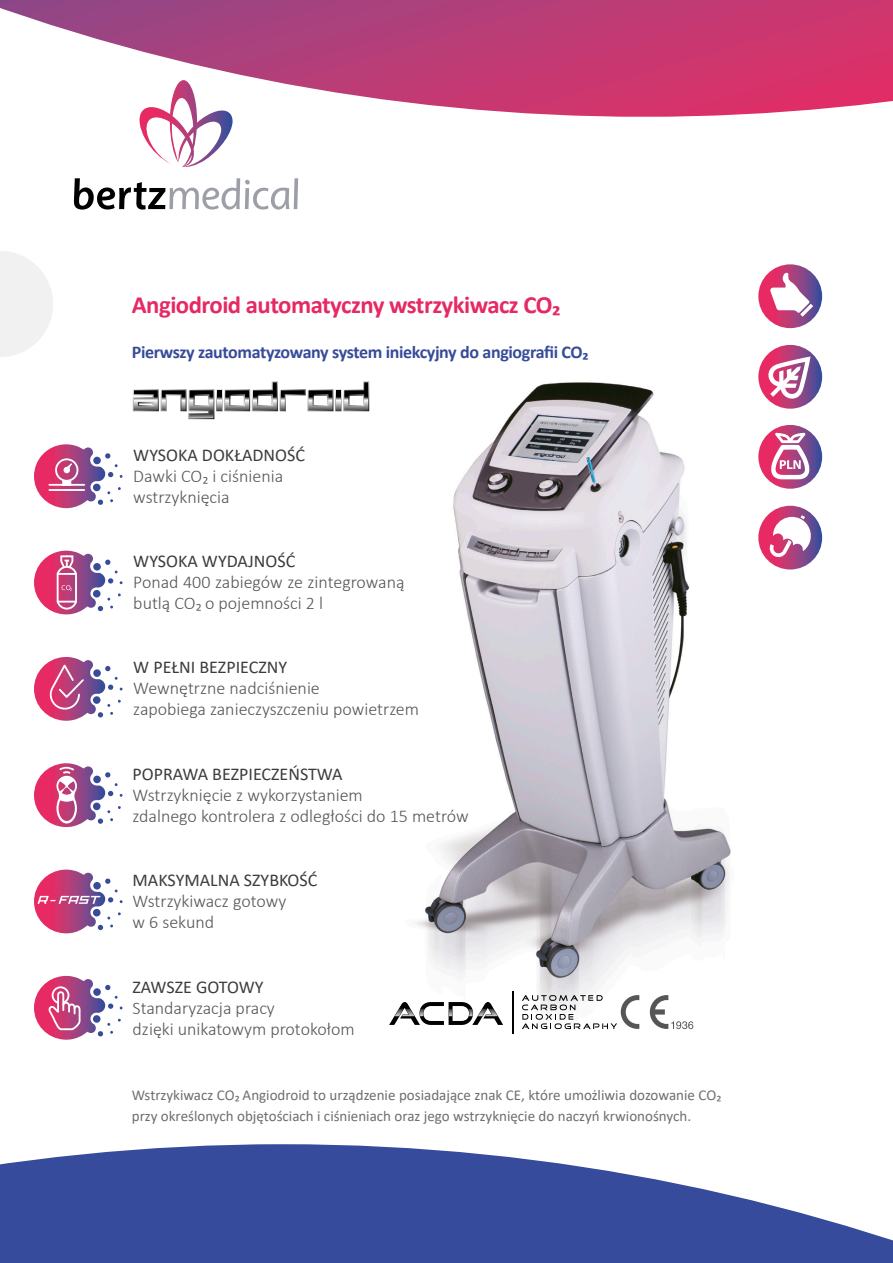
<style>
.page{position:relative;width:893px;height:1263px;background:#fff}
.page>*{position:absolute;margin:0;border:0;box-sizing:border-box;transform-origin:0 0}
.t1{font:700 24.75px "Calibri";letter-spacing:-.02em;color:#e62863}
.t2{font:300 18px/21px "Calibri";color:#565655}
.t3{font:18px "Calibri";color:#3c3c3a}
.t4{font:700 18px "Calibri";letter-spacing:-.02em;color:#364b9a}
.t5{font:15px/21px "Calibri";color:#6e6e6e}
</style>
<div class="page">
<svg style="left:590px;top:1168px;width:303px;height:95px"></svg>
<svg style="left:0;top:933px;width:590px;height:330px"></svg>
<svg style="left:0;top:0;width:893px;height:117px"></svg>
<svg style="left:0;top:251px;width:53px;height:106px"></svg>
<img style="left:360px;top:351px;width:427px;height:672px">
<svg style="left:758px;top:345px;width:64px;height:64px"></svg>
<svg style="left:766px;top:356px;width:45px;height:45px"></svg>
<svg style="left:758px;top:425px;width:64px;height:64px"></svg>
<svg style="left:771px;top:433px;width:39px;height:46px"></svg>
<svg style="left:758px;top:506px;width:64px;height:63px"></svg>
<svg style="left:768px;top:515px;width:45px;height:42px"></svg>
<svg style="left:758px;top:264px;width:64px;height:64px"></svg>
<svg style="left:770px;top:272px;width:43px;height:45px"></svg>
<svg style="left:34px;top:444px;width:89px;height:64px"></svg>
<div style="left:62px;top:480px;width:9px;height:6px;background:#fff;border:1px solid #fff"></div>
<hr style="left:49px;top:484px;width:35px;height:2px;background:#fff">
<hr style="left:49px;top:489px;width:35px;height:2px;background:#fff">
<svg style="left:34px;top:869px;width:89px;height:64px"></svg>
<svg style="left:34px;top:976px;width:89px;height:64px"></svg>
<svg style="left:34px;top:763px;width:89px;height:64px"></svg>
<svg style="left:34px;top:657px;width:89px;height:64px"></svg>
<svg style="left:34px;top:551px;width:89px;height:63px"></svg>
<svg style="left:134px;top:80px;width:99px;height:87px"></svg>
<svg style="left:74px;top:178px;width:224px;height:32px"></svg>
<svg style="left:522px;top:995px;width:171px;height:34px"></svg>
<svg style="left:389px;top:1002px;width:114px;height:23px"></svg>
<svg style="left:395px;top:1002px;width:19px;height:14px"></svg>
<svg style="left:420px;top:1002px;width:24px;height:14px"></svg>
<svg style="left:449px;top:1002px;width:24px;height:14px"></svg>
<svg style="left:478px;top:1002px;width:20px;height:14px"></svg>
<hr style="left:512px;top:991px;width:2px;height:42px;background:#000">
<svg style="left:133px;top:381px;width:236px;height:38px"></svg>
<h1 class="t1" style="left:132px;top:287px;width:430px">Angiodroid automatyczny wstrzykiwacz CO₂</h1>
<p class="t4" style="left:132px;top:340px;width:458px">Pierwszy zautomatyzowany system iniekcyjny do angiografii CO₂</p>
<p class="t3" style="left:133px;top:443px;width:173px">WYSOKA DOKŁADNOŚĆ</p>
<p class="t2" style="left:133px;top:465px;width:151px">Dawki CO₂ i ciśnienia wstrzyknięcia</p>
<p class="t3" style="left:133px;top:549px;width:164px">WYSOKA WYDAJNOŚĆ</p>
<p class="t2" style="left:133px;top:571px;width:273px">Ponad 400 zabiegów ze zintegrowaną butlą CO₂ o pojemności 2 l</p>
<p class="t3" style="left:133px;top:655px;width:155px">W PEŁNI BEZPIECZNY</p>
<p class="t2" style="left:133px;top:678px;width:287px">Wewnętrzne nadciśnienie<br>zapobiega zanieczyszczeniu powietrzem</p>
<p class="t3" style="left:133px;top:761px;width:211px">POPRAWA BEZPIECZEŃSTWA</p>
<p class="t2" style="left:133px;top:784px;width:338px">Wstrzyknięcie z wykorzystaniem<br>zdalnego kontrolera z odległości do 15 metrów</p>
<p class="t3" style="left:133px;top:867px;width:186px">MAKSYMALNA SZYBKOŚĆ</p>
<p class="t2" style="left:133px;top:890px;width:155px">Wstrzykiwacz gotowy w 6 sekund</p>
<p class="t3" style="left:133px;top:974px;width:133px">ZAWSZE GOTOWY</p>
<p class="t2" style="left:133px;top:997px;width:224px">Standaryzacja pracy<br>dzięki unikatowym protokołom</p>
<p class="t5" style="left:132px;top:1084px;width:591px">Wstrzykiwacz CO₂ Angiodroid to urządzenie posiadające znak CE, które umożliwia dozowanie CO₂ przy określonych objętościach i ciśnieniach oraz jego wstrzyknięcie do naczyń krwionośnych.</p>
</div>
